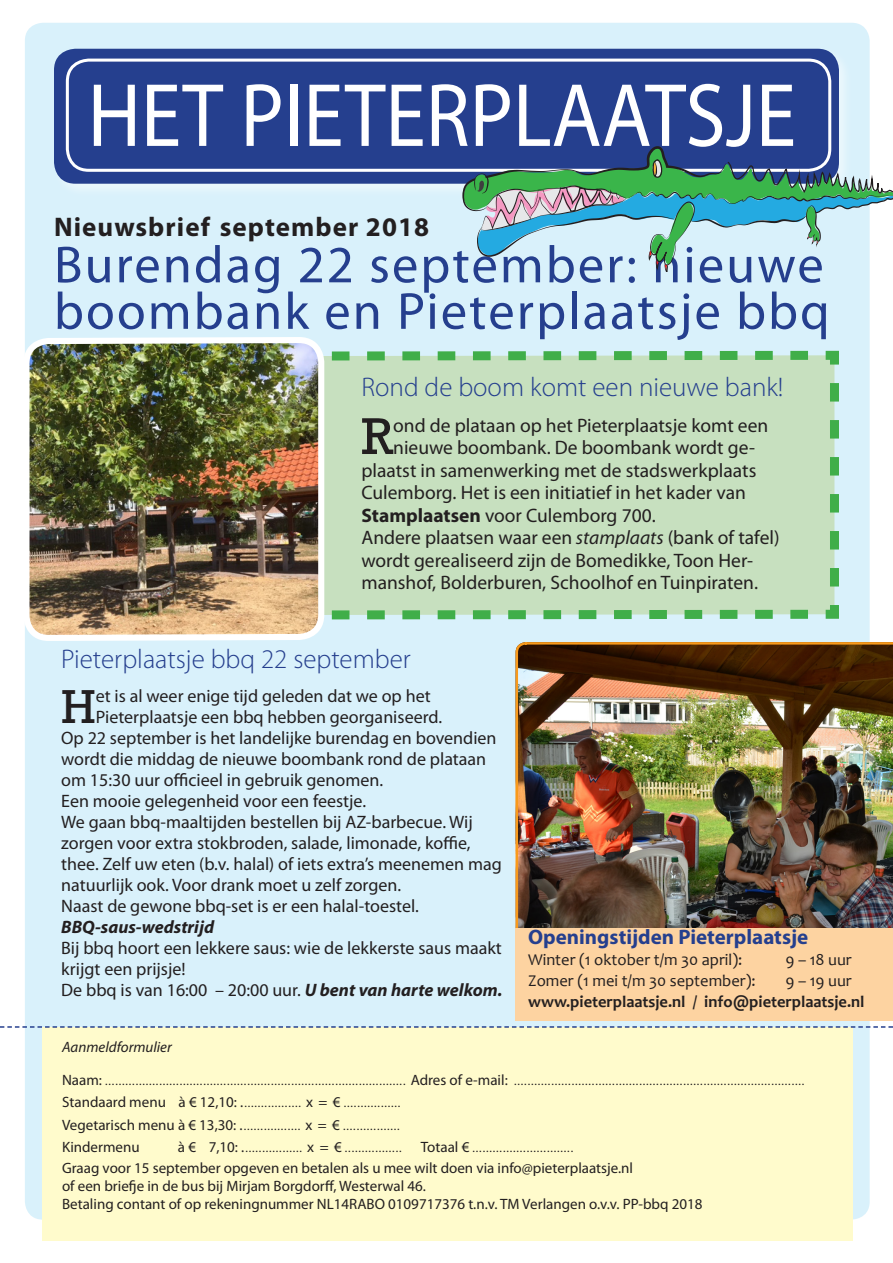
<style>
.page{position:relative;width:893px;height:1263px;background:#fff}
.page>*{position:absolute;margin:0;border:0;box-sizing:border-box;transform-origin:0 0}
.t1{font:90.75px "Myriad Pro";color:#fff;scale:.9 1}
.t2{font:52.65px "Rockwell";color:#231f20}
.t3{font:52.5px/46.5px "Myriad Pro";letter-spacing:.04em;color:#253f8e}
.t4{font:48.9px "Rockwell";color:#231f20}
.t5{font:300 27px "Myriad Pro";color:#253f8e}
.t6{font:700 27px "Myriad Pro";letter-spacing:.04em;color:#231f20}
.t7{font:700 21px "Myriad Pro";color:#253f8e}
.t8{font:19.5px/22.5px "Myriad Pro";color:#231f20}
.t9{font:18px/21px "Myriad Pro";color:#231f20}
.t10{font:italic 700 18px "Myriad Pro";color:#231f20}
.t11{font:16.5px "Candara";color:#231f20}
.t12{font:700 16.5px "Candara";color:#231f20}
.t13{font:15px/18px "Myriad Pro";color:#231f20}
.t14{font:italic 15px "Myriad Pro";color:#231f20}
.t15{font:12px/22.5px "Myriad Pro";color:#231f20}
.s1{font-weight:700}
.s2{font-style:italic}
.s3{font-weight:700;font-style:italic}
.s4{font-size:15px}
</style>
<div class="page">
<div style="left:25px;top:23px;width:845px;height:1196px;background:#d9f1fb;border-radius:18px"></div>
<div style="left:52px;top:46px;width:801px;height:152px;background:#fff;opacity:.5"></div>
<div style="left:54px;top:49px;width:785px;height:135px;background:#253f8e;border-radius:21px"></div>
<div style="left:66px;top:59px;width:765px;height:113px;border:3px solid #fff;border-radius:21px"></div>
<svg style="left:327px;top:350px;width:512px;height:270px;background:#c0ddba"></svg>
<img style="left:25px;top:337px;width:302px;height:304px">
<div style="left:43px;top:1027px;width:810px;height:214px;background:#fffbcc"></div>
<img style="left:516px;top:642px;width:377px;height:286px">
<svg style="left:462px;top:146px;width:431px;height:125px"></svg>
<div style="left:515px;top:928px;width:378px;height:92px;background:#fdd3a1"></div>
<svg style="left:0;top:1026px;width:893px;height:2px"></svg>
<p class="t1" style="left:88px;top:66px;width:789px">HET PIETERPLAATSJE</p>
<p class="t6" style="left:54px;top:212px;width:377px">Nieuwsbrief september 2018</p>
<p class="t3" style="left:54px;top:242px;width:777px">Burendag 22 september: nieuwe boombank en Pieterplaatsje bbq</p>
<p class="t5" style="left:361px;top:372px;width:424px">Rond de boom komt een nieuwe bank!</p>
<p class="t2" style="left:361px;top:406px;width:33px">R</p>
<p class="t8" style="left:393px;top:414px;width:377px">ond de plataan op het Pieterplaatsje komt een</p>
<p class="t8" style="left:393px;top:437px;width:363px">nieuwe boombank. De boombank wordt ge-</p>
<p class="t8" style="left:361px;top:459px;width:396px">plaatst in samenwerking met de stadswerkplaats</p>
<p class="t8" style="left:361px;top:482px;width:386px">Culemborg. Het is een initiatief in het kader van</p>
<p class="t8" style="left:361px;top:504px;width:296px"><span class="s1">Stamplaatsen</span> voor Culemborg 700.</p>
<p class="t8" style="left:361px;top:527px;width:420px">Andere plaatsen waar een <span class="s2">stamplaats</span> (bank of tafel) wordt gerealiseerd zijn de Bomedikke, Toon Her&shy;manshof, Bolderburen, Schoolhof en Tuinpiraten.</p>
<p class="t5" style="left:61px;top:644px;width:351px">Pieterplaatsje bbq 22 september</p>
<p class="t4" style="left:61px;top:678px;width:36px">H</p>
<p class="t9" style="left:96px;top:686px;width:348px">et is al weer enige tijd geleden dat we op het<br>Pieterplaatsje een bbq hebben georganiseerd.</p>
<p class="t9" style="left:61px;top:728px;width:437px">Op 22 september is het landelijke burendag en bovendien wordt die middag de nieuwe boombank rond de plataan om 15:30 uur officieel in gebruik genomen.<br>Een mooie gelegenheid voor een feestje.</p>
<p class="t9" style="left:61px;top:812px;width:442px">We gaan bbq-maaltijden bestellen bij AZ-barbecue. Wij zorgen voor extra stokbroden, salade, limonade, koffie, thee. Zelf uw eten (b.v. halal) of iets extra’s meenemen mag natuurlijk ook. Voor drank moet u zelf zorgen.</p>
<p class="t9" style="left:61px;top:896px;width:359px">Naast de gewone bbq-set is er een halal-toestel.</p>
<p class="t10" style="left:61px;top:917px;width:154px">BBQ-saus-wedstrijd</p>
<p class="t9" style="left:61px;top:938px;width:442px">Bij bbq hoort een lekkere saus: wie de lekkerste saus maakt krijgt een prijsje!</p>
<p class="t9" style="left:61px;top:980px;width:443px">De bbq is van 16:00 – 20:00 uur. <span class="s3">U bent van harte welkom.</span></p>
<p class="t7" style="left:528px;top:925px;width:282px">Openingstijden Pieterplaatsje</p>
<p class="t11" style="left:528px;top:949px;width:216px">Winter (1 oktober t/m 30 april):</p>
<p class="t11" style="left:785px;top:949px;width:68px">9 – 18 uur</p>
<p class="t11" style="left:528px;top:970px;width:229px">Zomer (1 mei t/m 30 september):</p>
<p class="t11" style="left:785px;top:970px;width:68px">9 – 19 uur</p>
<p class="t12" style="left:528px;top:991px;width:338px">www.pieterplaatsje.nl / info@pieterplaatsje.nl</p>
<p class="t14" style="left:62px;top:1039px;width:111px">Aanmeldformulier</p>
<p class="t15" style="left:62px;top:1070px;width:744px"><span class="s4">Naam:</span> ......................................................................................... <span class="s4">Adres of e-mail:</span> ......................................................................................</p>
<p class="t15" style="left:62px;top:1092px;width:340px"><span class="s4">Standaard menu à € 12,10: .</span>................. <span class="s4">x = €</span> .................<br><span class="s4">Vegetarisch menu à € 13,30: .</span>................. <span class="s4">x = €</span> .................</p>
<p class="t13" style="left:62px;top:1138px;width:79px">Kindermenu</p>
<p class="t15" style="left:178px;top:1137px;width:225px"><span class="s4">à € 7,10: .</span>................. <span class="s4">x = €</span> .................</p>
<p class="t15" style="left:421px;top:1137px;width:154px"><span class="s4">Totaal €</span> ..............................</p>
<p class="t13" style="left:62px;top:1159px;width:573px">Graag voor 15 september opgeven en betalen als u mee wilt doen via info@pieterplaatsje.nl of een briefje in de bus bij Mirjam Borgdorff, Westerwal 46.</p>
<p class="t13" style="left:62px;top:1195px;width:642px">Betaling contant of op rekeningnummer NL14RABO 0109717376 t.n.v. TM Verlangen o.v.v. PP-bbq 2018</p>
</div>
